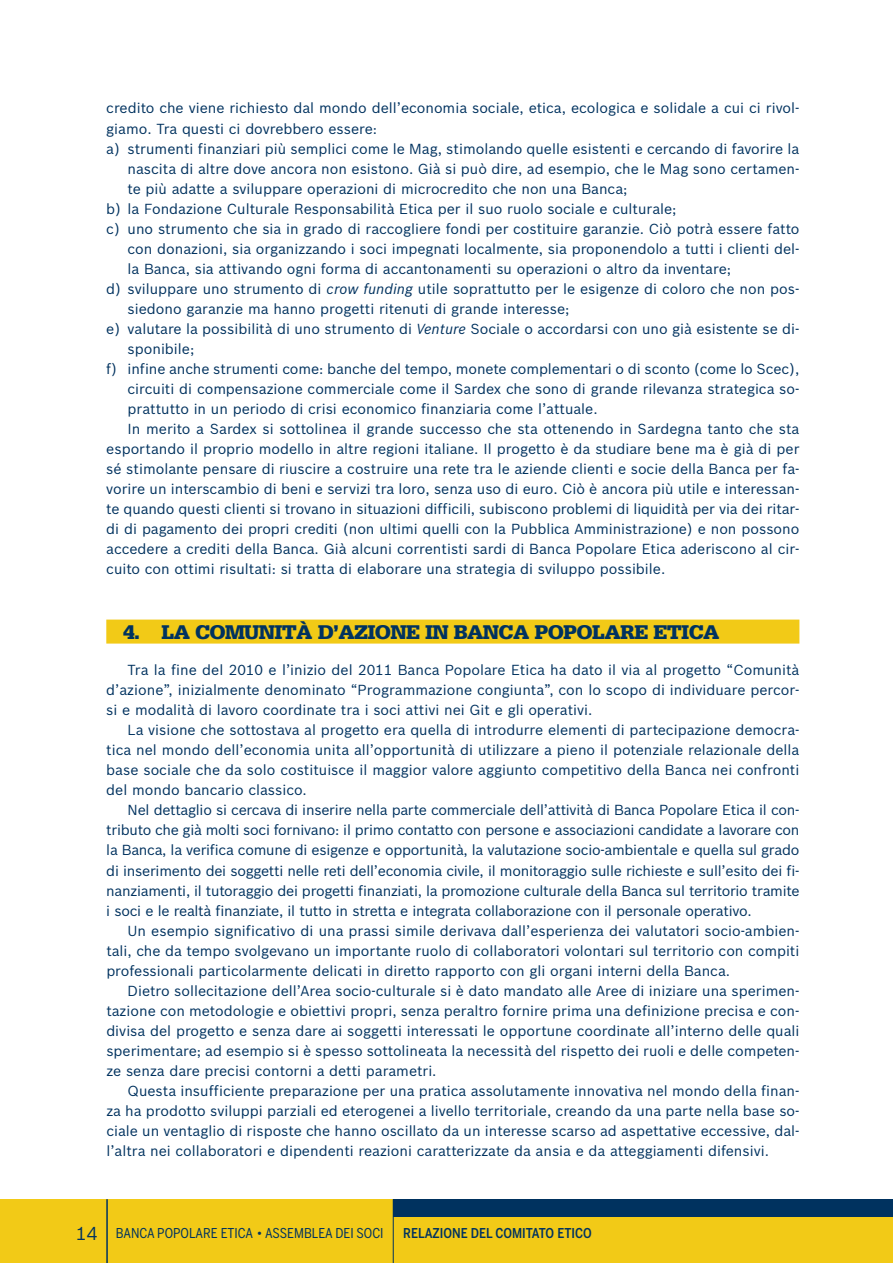
<style>
.page{position:relative;width:893px;height:1263px;background:#fff}
.page>*{position:absolute;margin:0;border:0;box-sizing:border-box;transform-origin:0 0}
.t1{font:900 21px "Serifa";letter-spacing:-.035em;color:#00325f}
.t2{font:14.25px/20.1px "Bosch Sans";color:#00325f;text-align:justify}
.t3{font:13.5px "Benton Sans Cond";color:#00325f}
.t4{font:500 13.5px "Benton Sans Cond";color:#00325f}
.s1{font-style:italic}
.s2{font-family:"Bosch Sans";font-size:18px}
</style>
<div class="page">
<div style="left:106px;top:620px;width:693px;height:24px;background:#f2ca17"></div>
<div style="left:0;top:1199px;width:893px;height:64px;background:#f2ca17"></div>
<hr style="left:106px;top:1199px;width:2px;height:64px;background:#00325f">
<div style="left:393px;top:1199px;width:500px;height:17px;background:#00325f"></div>
<hr style="left:393px;top:1199px;width:1px;height:64px;background:#00325f">
<p class="t2" style="left:106px;top:98px;width:695px">credito che viene richiesto dal mondo dell’economia sociale, etica, ecologica e solidale a cui ci rivol-</p>
<p class="t2" style="left:106px;top:119px;width:272px">giamo. Tra questi ci dovrebbero essere:</p>
<p class="t2" style="left:106px;top:139px;width:695px">a) strumenti finanziari più semplici come le Mag, stimolando quelle esistenti e cercando di favorire la</p>
<p class="t2" style="left:128px;top:159px;width:673px">nascita di altre dove ancora non esistono. Già si può dire, ad esempio, che le Mag sono certamen-</p>
<p class="t2" style="left:128px;top:179px;width:501px">te più adatte a sviluppare operazioni di microcredito che non una Banca;</p>
<p class="t2" style="left:106px;top:199px;width:572px">b) la Fondazione Culturale Responsabilità Etica per il suo ruolo sociale e culturale;</p>
<p class="t2" style="left:106px;top:219px;width:695px">c) uno strumento che sia in grado di raccogliere fondi per costituire garanzie. Ciò potrà essere fatto</p>
<p class="t2" style="left:128px;top:239px;width:673px">con donazioni, sia organizzando i soci impegnati localmente, sia proponendolo a tutti i clienti del-</p>
<p class="t2" style="left:128px;top:259px;width:605px">la Banca, sia attivando ogni forma di accantonamenti su operazioni o altro da inventare;</p>
<p class="t2" style="left:106px;top:279px;width:695px">d) sviluppare uno strumento di <span class="s1">crow funding</span> utile soprattutto per le esigenze di coloro che non pos-</p>
<p class="t2" style="left:128px;top:299px;width:443px">siedono garanzie ma hanno progetti ritenuti di grande interesse;</p>
<p class="t2" style="left:106px;top:319px;width:695px">e) valutare la possibilità di uno strumento di <span class="s1">Venture</span> Sociale o accordarsi con uno già esistente se di-</p>
<p class="t2" style="left:128px;top:339px;width:68px">sponibile;</p>
<p class="t2" style="left:106px;top:359px;width:695px">f) infine anche strumenti come: banche del tempo, monete complementari o di sconto (come lo Scec),</p>
<p class="t2" style="left:128px;top:379px;width:673px">circuiti di compensazione commerciale come il Sardex che sono di grande rilevanza strategica so-</p>
<p class="t2" style="left:128px;top:399px;width:472px">prattutto in un periodo di crisi economico finanziaria come l’attuale.</p>
<p class="t2" style="left:128px;top:419px;width:673px">In merito a Sardex si sottolinea il grande successo che sta ottenendo in Sardegna tanto che sta</p>
<p class="t2" style="left:106px;top:439px;width:695px">esportando il proprio modello in altre regioni italiane. Il progetto è da studiare bene ma è già di per</p>
<p class="t2" style="left:106px;top:459px;width:695px">sé stimolante pensare di riuscire a costruire una rete tra le aziende clienti e socie della Banca per fa-</p>
<p class="t2" style="left:106px;top:479px;width:695px">vorire un interscambio di beni e servizi tra loro, senza uso di euro. Ciò è ancora più utile e interessan-</p>
<p class="t2" style="left:106px;top:499px;width:695px">te quando questi clienti si trovano in situazioni difficili, subiscono problemi di liquidità per via dei ritar-</p>
<p class="t2" style="left:106px;top:519px;width:695px">di di pagamento dei propri crediti (non ultimi quelli con la Pubblica Amministrazione) e non possono</p>
<p class="t2" style="left:106px;top:539px;width:695px">accedere a crediti della Banca. Già alcuni correntisti sardi di Banca Popolare Etica aderiscono al cir-</p>
<p class="t2" style="left:106px;top:559px;width:560px">cuito con ottimi risultati: si tratta di elaborare una strategia di sviluppo possibile.</p>
<h1 class="t1" style="left:123px;top:625px;width:598px">4. LA COMUNITÀ D’AZIONE IN BANCA POPOLARE ETICA</h1>
<p class="t2" style="left:106px;top:660px;width:695px;text-indent:21px">Tra la fine del 2010 e l’inizio del 2011 Banca Popolare Etica ha dato il via al progetto “Comunità d’azione”, inizialmente denominato “Programmazione congiunta”, con lo scopo di individuare percor&shy;si e modalità di lavoro coordinate tra i soci attivi nei Git e gli operativi.</p>
<p class="t2" style="left:106px;top:720px;width:695px;text-indent:21px">La visione che sottostava al progetto era quella di introdurre elementi di partecipazione democra&shy;tica nel mondo dell’economia unita all’opportunità di utilizzare a pieno il potenziale relazionale della base sociale che da solo costituisce il maggior valore aggiunto competitivo della Banca nei confronti del mondo bancario classico.</p>
<p class="t2" style="left:106px;top:800px;width:695px;text-indent:21px">Nel dettaglio si cercava di inserire nella parte commerciale dell’attività di Banca Popolare Etica il con&shy;tributo che già molti soci fornivano: il primo contatto con persone e associazioni candidate a lavorare con la Banca, la verifica comune di esigenze e opportunità, la valutazione socio-ambientale e quella sul grado di inserimento dei soggetti nelle reti dell’economia civile, il monitoraggio sulle richieste e sull’esito dei fi&shy;nanziamenti, il tutoraggio dei progetti finanziati, la promozione culturale della Banca sul territorio tramite i soci e le realtà finanziate, il tutto in stretta e integrata collaborazione con il personale operativo.</p>
<p class="t2" style="left:106px;top:921px;width:695px;text-indent:21px">Un esempio significativo di una prassi simile derivava dall’esperienza dei valutatori socio-ambien&shy;tali, che da tempo svolgevano un importante ruolo di collaboratori volontari sul territorio con compiti professionali particolarmente delicati in diretto rapporto con gli organi interni della Banca.</p>
<p class="t2" style="left:106px;top:981px;width:695px;text-indent:21px">Dietro sollecitazione dell’Area socio-culturale si è dato mandato alle Aree di iniziare una sperimen&shy;tazione con metodologie e obiettivi propri, senza peraltro fornire prima una definizione precisa e con&shy;divisa del progetto e senza dare ai soggetti interessati le opportune coordinate all’interno delle quali sperimentare; ad esempio si è spesso sottolineata la necessità del rispetto dei ruoli e delle competen&shy;ze senza dare precisi contorni a detti parametri.</p>
<p class="t2" style="left:106px;top:1081px;width:695px;text-indent:21px">Questa insufficiente preparazione per una pratica assolutamente innovativa nel mondo della finan&shy;za ha prodotto sviluppi parziali ed eterogenei a livello territoriale, creando da una parte nella base so&shy;ciale un ventaglio di risposte che hanno oscillato da un interesse scarso ad aspettative eccessive, dal&shy;l’altra nei collaboratori e dipendenti reazioni caratterizzate da ansia e da atteggiamenti difensivi.</p>
<p class="t3" style="left:76px;top:1226px;width:309px"><span class="s2">14</span> BANCA POPOLARE ETICA • ASSEMBLEA DEI SOCI</p>
<p class="t4" style="left:403px;top:1226px;width:190px">RELAZIONE DEL COMITATO ETICO</p>
</div>
